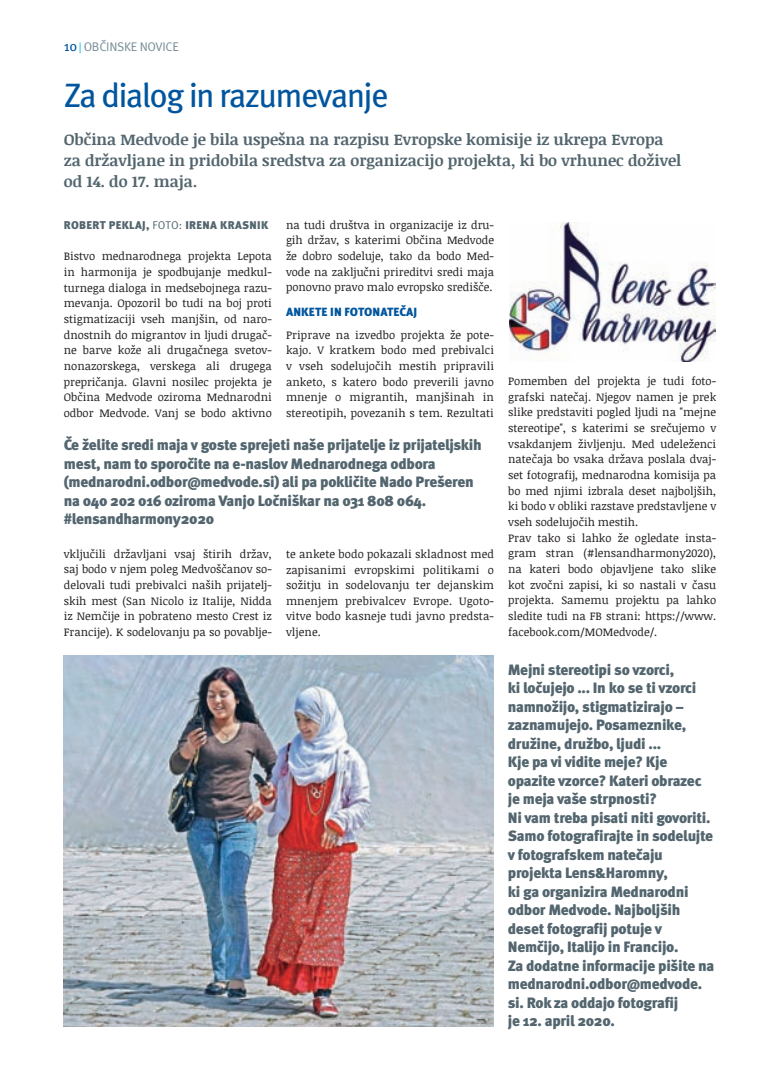
<style>
.page{position:relative;width:780px;height:1088px;background:#fff}
.page>*{position:absolute;margin:0;border:0;box-sizing:border-box;transform-origin:0 0}
.t1{font:33.75px "Meta Pro";letter-spacing:-.05em;color:#01559e}
.t2{font:700 15.62px/20.6px "Noticia Text";color:#53656e}
.t3{font:900 15px/18.5px "Meta Pro";letter-spacing:-.02em;color:#53656e}
.t4{font:12.5px "Meta Pro";letter-spacing:-.02em;color:#738a95}
.t5{font:900 11.88px "Meta Pro";letter-spacing:.01em;color:#01559e}
.t6{font:11.25px/15.6px "Noticia Text";color:#231f20;text-align:justify}
.t7{font:900 11.25px "Meta Pro";letter-spacing:.03em;color:#53656e}
.s1{font-size:13.75px;color:#01559e}
.s2{font-size:11.25px;color:#00b1ed}
.s3{font-weight:400}
</style>
<div class="page">
<img style="left:509px;top:222px;width:206px;height:140px">
<img style="left:64px;top:656px;width:429px;height:371px">
<p class="t4" style="left:64px;top:39px;width:117px"><span class="s1">10</span> <span class="s2">|</span> OBČINSKE NOVICE</p>
<h1 class="t1" style="left:64px;top:74px;width:326px">Za dialog in razumevanje</h1>
<h2 class="t2" style="left:64px;top:129px;width:619px">Občina Medvode je bila uspešna na razpisu Evropske komisije iz ukrepa Evropa za državljane in pridobila sredstva za organizacijo projekta, ki bo vrhunec doživel od 14. do 17. maja.</h2>
<p class="t7" style="left:64px;top:218px;width:206px">ROBERT PEKLAJ, <span class="s3">FOTO:</span> IRENA KRASNIK</p>
<p class="t6" style="left:64px;top:248px;width:209px">Bistvo mednarodnega projekta Lepota in harmonija je spodbujanje medkul&shy;turnega dialoga in medsebojnega razu&shy;mevanja. Opozoril bo tudi na boj proti stigmatizaciji vseh manjšin, od naro&shy;dnostnih do migrantov in ljudi drugač&shy;ne barve kože ali drugačnega svetov&shy;nonazorskega, verskega ali drugega prepričanja. Glavni nosilec projekta je Občina Medvode oziroma Mednarodni odbor Medvode. Vanj se bodo aktivno</p>
<p class="t6" style="left:286px;top:217px;width:209px">na tudi društva in organizacije iz dru&shy;gih držav, s katerimi Občina Medvode že dobro sodeluje, tako da bodo Med&shy;vode na zaključni prireditvi sredi maja ponovno pravo malo evropsko središče.</p>
<p class="t5" style="left:286px;top:304px;width:133px">ANKETE IN FOTONATEČAJ</p>
<p class="t6" style="left:286px;top:327px;width:209px">Priprave na izvedbo projekta že pote&shy;kajo. V kratkem bodo med prebivalci v vseh sodelujočih mestih pripravili anketo, s katero bodo preverili javno mnenje o migrantih, manjšinah in stereotipih, povezanih s tem. Rezultati</p>
<p class="t3" style="left:64px;top:436px;width:419px">Če želite sredi maja v goste sprejeti naše prijatelje iz prijateljskih mest, nam to sporočite na e-naslov Mednarodnega odbora (mednarodni.odbor@medvode.si) ali pa pokličite Nado Prešeren na 040 202 016 oziroma Vanjo Ločniškar na 031 808 064. #lensandharmony2020</p>
<p class="t6" style="left:64px;top:546px;width:209px">vključili državljani vsaj štirih držav, saj bodo v njem poleg Medvoščanov so&shy;delovali tudi prebivalci naših prijatelj&shy;skih mest (San Nicolo iz Italije, Nidda iz Nemčije in pobrateno mesto Crest iz Francije). K sodelovanju pa so povablje-</p>
<p class="t6" style="left:286px;top:546px;width:209px">te ankete bodo pokazali skladnost med zapisanimi evropskimi politikami o sožitju in sodelovanju ter dejanskim mnenjem prebivalcev Evrope. Ugoto&shy;vitve bodo kasneje tudi javno predsta&shy;vljene.</p>
<p class="t6" style="left:508px;top:373px;width:209px;text-align:left">Pomemben del projekta je tudi foto&shy;grafski natečaj. Njegov namen je prek slike predstaviti pogled ljudi na "mejne stereotipe", s katerimi se srečujemo v vsakdanjem življenju. Med udeleženci natečaja bo vsaka država poslala dvaj&shy;set fotografij, mednarodna komisija pa bo med njimi izbrala deset najboljših, ki bodo v obliki razstave predstavljene v vseh sodelujočih mestih.<br>Prav tako si lahko že ogledate insta&shy;gram stran (#lensandharmony2020), na kateri bodo objavljene tako slike kot zvočni zapisi, ki so nastali v času projekta. Samemu projektu pa lahko sledite tudi na FB strani: https://www. facebook.com/MOMedvode/.</p>
<p class="t3" style="left:508px;top:661px;width:208px">Mejni stereotipi so vzorci,<br>ki ločujejo ... In ko se ti vzorci namnožijo, stigmatizirajo – zaznamujejo. Posameznike, družine, družbo, ljudi ...<br>Kje pa vi vidite meje? Kje opazite vzorce? Kateri obrazec je meja vaše strpnosti?<br>Ni vam treba pisati niti govoriti.<br>Samo fotografirajte in sodelujte v fotografskem natečaju projekta Lens&amp;Haromny,<br>ki ga organizira Mednarodni odbor Medvode. Najboljših deset fotografij potuje v<br>Nemčijo, Italijo in Francijo.<br>Za dodatne informacije pišite na mednarodni.odbor@medvode. si. Rok za oddajo fotografij<br>je 12. april 2020.</p>
</div>
